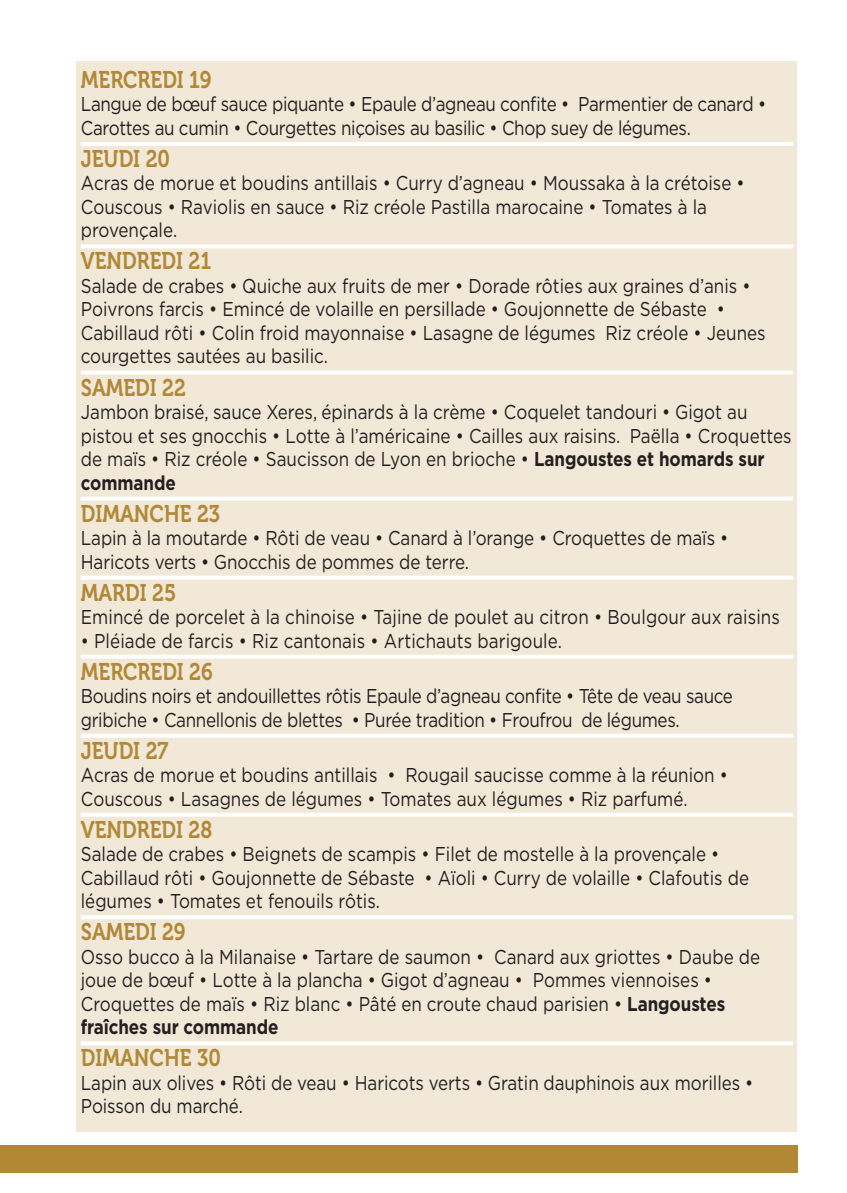
<style>
.page{position:relative;width:847px;height:1193px;background:#fff}
.page>*{position:absolute;margin:0;border:0;box-sizing:border-box;transform-origin:0 0}
.t1{font:24px "Museo 700";color:#b18836;scale:.85 1}
.t2{font:20px/23.6px "Gotham";color:#231f20;scale:.85 1}
.t3{font:20px/23.6px "Gotham";letter-spacing:-.02em;color:#231f20;scale:.85 1}
.s1{font-weight:700}
</style>
<div class="page">
<div style="left:77px;top:62px;width:720px;height:1069px;background:#f1e8d7"></div>
<div style="left:0;top:1145px;width:798px;height:27px;background:#b18836"></div>
<hr style="left:81px;top:142px;width:712px;height:4px;background:#fff">
<svg style="left:81px;top:244px;width:712px;height:4px;background:#fdfcfa"></svg>
<svg style="left:81px;top:370px;width:712px;height:4px;background:#fdfcfa"></svg>
<svg style="left:81px;top:496px;width:712px;height:4px;background:#fdfbf9"></svg>
<svg style="left:81px;top:575px;width:712px;height:4px;fill:#fff"></svg>
<svg style="left:81px;top:654px;width:712px;height:4px;fill:#fff"></svg>
<svg style="left:81px;top:733px;width:712px;height:4px;fill:#fff"></svg>
<hr style="left:81px;top:813px;width:712px;height:3px;background:#fff">
<hr style="left:81px;top:915px;width:712px;height:4px;background:#fff">
<svg style="left:81px;top:1041px;width:712px;height:4px;background:#fdfcfb"></svg>
<p class="t1" style="left:81px;top:71px;width:155px">MERCREDI 19</p>
<p class="t3" style="left:81px;top:92px;width:808px">Langue de bœuf sauce piquante • Epaule d’agneau confite • Parmentier de canard •<br>Carottes au cumin • Courgettes niçoises au basilic • Chop suey de légumes.</p>
<p class="t1" style="left:81px;top:150px;width:106px">JEUDI 20</p>
<p class="t2" style="left:81px;top:171px;width:782px">Acras de morue et boudins antillais • Curry d’agneau • Moussaka à la crétoise •<br>Couscous • Raviolis en sauce • Riz créole Pastilla marocaine • Tomates à la provençale.</p>
<p class="t1" style="left:81px;top:252px;width:155px">VENDREDI 21</p>
<p class="t2" style="left:81px;top:274px;width:807px">Salade de crabes • Quiche aux fruits de mer • Dorade rôties aux graines d’anis • Poivrons farcis • Emincé de volaille en persillade • Goujonnette de Sébaste • Cabillaud rôti • Colin froid mayonnaise • Lasagne de légumes Riz créole • Jeunes courgettes sautées au basilic.</p>
<p class="t1" style="left:81px;top:378px;width:125px">SAMEDI 22</p>
<p class="t2" style="left:81px;top:400px;width:838px">Jambon braisé, sauce Xeres, épinards à la crème • Coquelet tandouri • Gigot au pistou et ses gnocchis • Lotte à l’américaine • Cailles aux raisins. Paëlla • Croquettes de maïs • Riz créole • Saucisson de Lyon en brioche • <span class="s1">Langoustes et homards sur commande</span></p>
<p class="t1" style="left:81px;top:504px;width:165px">DIMANCHE 23</p>
<p class="t2" style="left:81px;top:526px;width:763px">Lapin à la moutarde • Rôti de veau • Canard à l’orange • Croquettes de maïs •<br>Haricots verts • Gnocchis de pommes de terre.</p>
<p class="t1" style="left:81px;top:583px;width:114px">MARDI 25</p>
<p class="t2" style="left:81px;top:605px;width:824px">Emincé de porcelet à la chinoise • Tajine de poulet au citron • Boulgour aux raisins</p>
<p class="t2" style="left:81px;top:628px;width:567px">• Pléiade de farcis • Riz cantonais • Artichauts barigoule.</p>
<p class="t1" style="left:81px;top:662px;width:157px">MERCREDI 26</p>
<p class="t3" style="left:81px;top:684px;width:769px">Boudins noirs et andouillettes rôtis Epaule d’agneau confite • Tête de veau sauce gribiche • Cannellonis de blettes • Purée tradition • Froufrou de légumes.</p>
<p class="t1" style="left:81px;top:741px;width:105px">JEUDI 27</p>
<p class="t2" style="left:81px;top:763px;width:763px">Acras de morue et boudins antillais • Rougail saucisse comme à la réunion •<br>Couscous • Lasagnes de légumes • Tomates aux légumes • Riz parfumé.</p>
<p class="t1" style="left:81px;top:820px;width:156px">VENDREDI 28</p>
<p class="t2" style="left:81px;top:842px;width:788px">Salade de crabes • Beignets de scampis • Filet de mostelle à la provençale •<br>Cabillaud rôti • Goujonnette de Sébaste • Aïoli • Curry de volaille • Clafoutis de légumes • Tomates et fenouils rôtis.</p>
<p class="t1" style="left:81px;top:923px;width:125px">SAMEDI 29</p>
<p class="t2" style="left:81px;top:944px;width:801px">Osso bucco à la Milanaise • Tartare de saumon • Canard aux griottes • Daube de joue de bœuf • Lotte à la plancha • Gigot d’agneau • Pommes viennoises • Croquettes de maïs • Riz blanc • Pâté en croute chaud parisien • <span class="s1">Langoustes fraîches sur commande</span></p>
<p class="t1" style="left:81px;top:1049px;width:166px">DIMANCHE 30</p>
<p class="t2" style="left:81px;top:1070px;width:793px">Lapin aux olives • Rôti de veau • Haricots verts • Gratin dauphinois aux morilles •<br>Poisson du marché.</p>
</div>
